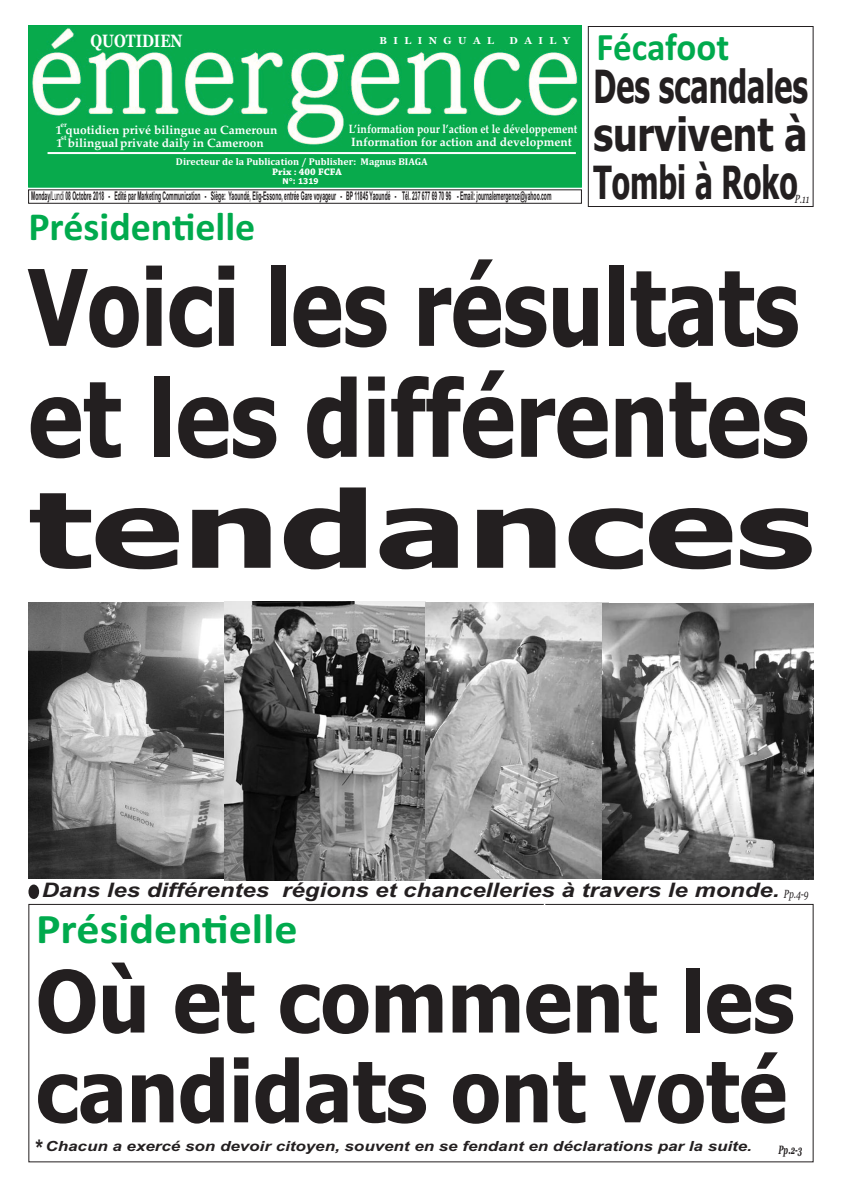
<style>
.page{position:relative;width:842px;height:1191px;background:#fff}
.page>*{position:absolute;margin:0;border:0;box-sizing:border-box;transform-origin:0 0}
.t1{font:700 105.6px/110.9px "Tahoma";color:#231f20;scale:.82 1}
.t2{font:98.1px "Arial Rounded MT Bold";color:#231f20;scale:.74 1}
.t3{font:700 85.5px/89.8px "Tahoma";color:#231f20;scale:.94 1}
.t4{font:700 45.8px/48.1px "Tahoma";color:#231f20;text-align:justify;scale:.66 1}
.t5{font:700 42.3px "Calibri";color:#00aa4d;scale:1.09 1}
.t6{font:700 40px "Calibri";color:#00aa4d}
.t7{font:700 39.1px "Calibri";letter-spacing:-.005em;color:#00aa4d;scale:.95 1}
.t8{font:italic 700 24px "Arial";color:#231f20;scale:.84 1}
.t9{font:italic 700 20px "Arial Narrow";color:#231f20;scale:1.46 1}
.t10{font:700 17.8px "Georgia";color:#fff;scale:.8 1}
.t11{font:italic 700 14px "Arial";color:#231f20;scale:1.21 1}
.t12{font:700 12px "Arial";color:#231f20;scale:.42 1}
.t13{font:700 12px "Palatino Linotype";color:#fff}
.t14{font:700 12px "Palatino Linotype";color:#fff;scale:.87 1}
.t15{font:italic 700 12px "Georgia";color:#231f20;scale:.59 1}
.t16{font:italic 11.7px "Georgia";color:#231f20;scale:.71 1}
.t17{font:700 10px "Cambria";color:#fff}
.t18{font:700 10px "Georgia";letter-spacing:.65em;color:#fff}
.t19{font:700 10px "Chaparral Pro";color:#fff}
.t20{font:700 8px "Tahoma";color:#fff}
.t21{font:700 7.2px "Palatino Linotype";color:#fff}
.s1{font-weight:400}
</style>
<div class="page">
<div style="left:28px;top:904px;width:786px;height:258px;border:1px solid #231f20"></div>
<img style="left:30px;top:27px;width:550px;height:158px">
<div style="left:28px;top:25px;width:554px;height:162px;border:1px solid #00aa4d"></div>
<hr style="left:48px;top:152px;width:528px;height:2px;background:#fff">
<div style="left:588px;top:26px;width:226px;height:181px;border:1px solid #231f20"></div>
<img style="left:28px;top:602px;width:197px;height:276px">
<img style="left:225px;top:601px;width:201px;height:279px">
<img style="left:425px;top:602px;width:184px;height:276px">
<img style="left:603px;top:604px;width:211px;height:275px">
<h3 class="t10" style="left:91px;top:31px;width:117px">QUOTIDIEN</h3>
<p class="t18" style="left:379px;top:35px;width:116px">BILINGUAL</p>
<p class="t18" style="left:509px;top:35px;width:62px">DAILY</p>
<p class="t21" style="left:60px;top:120px;width:8px">er</p>
<p class="t14" style="left:349px;top:122px;width:264px">L’information pour l’action et le développement</p>
<p class="t13" style="left:56px;top:122px;width:223px">1 quotidien privé bilingue au Cameroun</p>
<p class="t21" style="left:61px;top:133px;width:7px">st</p>
<p class="t13" style="left:56px;top:136px;width:209px">1 bilingualprivate daily in Cameroon</p>
<p class="t13" style="left:351px;top:135px;width:222px">Information for action and development</p>
<p class="t17" style="left:176px;top:155px;width:253px">Directeur de la Publication / Publisher: Magnus BIAGA</p>
<p class="t19" style="left:272px;top:168px;width:71px">Prix : 400 FCFA</p>
<h3 class="t6" style="left:28px;top:203px;width:228px">Présidentielle</h3>
<p class="t20" style="left:283px;top:177px;width:37px">N°: 1319</p>
<p class="t12" style="left:31px;top:188px;width:1240px">Monday/<span class="s1">Lundi</span> 08 Octobre 2018 - Edité par Marketing Communication - Siège: Yaoundé, Elig-Essono, entrée Gare voyageur - BP 11845 Yaoundé - Tél. 237 677 69 70 96 - Email: journalemergence@yahoo.com</p>
<h3 class="t7" style="left:597px;top:24px;width:141px">Fécafoot</h3>
<h3 class="t4" style="left:593px;top:63px;width:327px">Des scandales survivent à Tombi à Roko</h3>
<p class="t16" style="left:795px;top:192px;width:22px">P.11</p>
<h1 class="t1" style="left:28px;top:254px;width:960px">Voici les résultats et les différentes tendances</h1>
<h2 class="t2" style="left:22px;top:806px;width:33px">.</h2>
<h3 class="t9" style="left:42px;top:878px;width:507px">Dans les différentes régions et chancelleries à travers le monde.</h3>
<p class="t16" style="left:784px;top:886px;width:36px">Pp.4-9</p>
<h3 class="t5" style="left:36px;top:904px;width:242px">Présidentielle</h3>
<h3 class="t3" style="left:36px;top:958px;width:808px">Où et comment les candidats ont voté</h3>
<h3 class="t8" style="left:35px;top:1134px;width:11px">*</h3>
<p class="t11" style="left:46px;top:1138px;width:585px">Chacun a exercé son devoir citoyen, souvent en se fendant en déclarations par la suite.</p>
<p class="t15" style="left:779px;top:1143px;width:41px">Pp.2-3</p>
</div>
